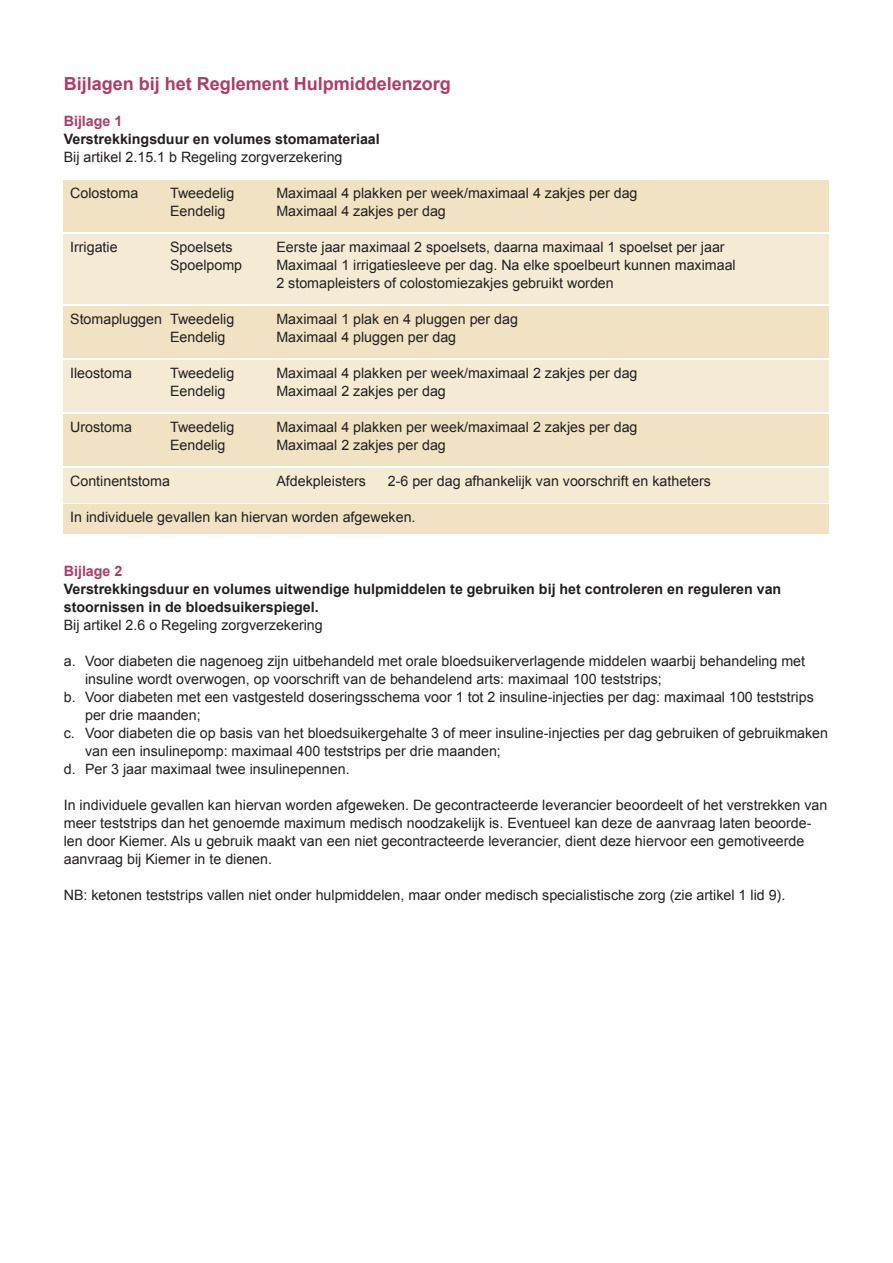
<style>
.page{position:relative;width:893px;height:1263px;background:#fff}
.page>*{position:absolute;margin:0;border:0;box-sizing:border-box;transform-origin:0 0}
.t1{font:700 18px "Arial";color:#b13b62}
.t2{font:14.25px/18px "Arial";color:#231f20}
.t3{font:700 14.25px/18px "Arial";color:#231f20}
.t4{font:700 14.25px "Arial";color:#b13b62}
</style>
<div class="page">
<div style="left:64px;top:180px;width:765px;height:52px;background:#f0e2c3"></div>
<div style="left:64px;top:234px;width:765px;height:70px;background:#f5ebd5"></div>
<div style="left:64px;top:306px;width:765px;height:52px;background:#f0e2c3"></div>
<div style="left:64px;top:360px;width:765px;height:52px;background:#f5ebd5"></div>
<div style="left:64px;top:414px;width:765px;height:52px;background:#f0e2c3"></div>
<div style="left:64px;top:468px;width:765px;height:34px;background:#f5ebd5"></div>
<div style="left:64px;top:504px;width:765px;height:30px;background:#f0e2c3"></div>
<p class="t1" style="left:64px;top:72px;width:389px">Bijlagen bij het Reglement Hulpmiddelenzorg</p>
<p class="t4" style="left:64px;top:111px;width:60px">Bijlage 1</p>
<p class="t3" style="left:64px;top:130px;width:317px">Verstrekkingsduur en volumes stomamateriaal</p>
<p class="t2" style="left:64px;top:148px;width:280px">Bij artikel 2.15.1 b Regeling zorgverzekering</p>
<p class="t2" style="left:70px;top:184px;width:70px">Colostoma</p>
<p class="t2" style="left:170px;top:184px;width:66px">Tweedelig</p>
<p class="t2" style="left:276px;top:184px;width:363px">Maximaal 4 plakken per week/maximaal 4 zakjes per dag</p>
<p class="t2" style="left:170px;top:202px;width:57px">Eendelig</p>
<p class="t2" style="left:276px;top:202px;width:171px">Maximaal 4 zakjes per dag</p>
<p class="t2" style="left:70px;top:238px;width:49px">Irrigatie</p>
<p class="t2" style="left:170px;top:238px;width:64px">Spoelsets</p>
<p class="t2" style="left:276px;top:238px;width:450px">Eerste jaar maximaal 2 spoelsets, daarna maximaal 1 spoelset per jaar</p>
<p class="t2" style="left:170px;top:256px;width:74px">Spoelpomp</p>
<p class="t2" style="left:276px;top:256px;width:461px">Maximaal 1 irrigatiesleeve per dag. Na elke spoelbeurt kunnen maximaal<br>2 stomapleisters of colostomiezakjes gebruikt worden</p>
<p class="t2" style="left:70px;top:310px;width:166px">Stomapluggen Tweedelig</p>
<p class="t2" style="left:276px;top:310px;width:243px">Maximaal 1 plak en 4 pluggen per dag</p>
<p class="t2" style="left:170px;top:328px;width:57px">Eendelig</p>
<p class="t2" style="left:276px;top:328px;width:181px">Maximaal 4 pluggen per dag</p>
<p class="t2" style="left:70px;top:364px;width:63px">Ileostoma</p>
<p class="t2" style="left:170px;top:364px;width:66px">Tweedelig</p>
<p class="t2" style="left:276px;top:364px;width:363px">Maximaal 4 plakken per week/maximaal 2 zakjes per dag</p>
<p class="t2" style="left:170px;top:382px;width:57px">Eendelig</p>
<p class="t2" style="left:276px;top:382px;width:171px">Maximaal 2 zakjes per dag</p>
<p class="t2" style="left:70px;top:418px;width:63px">Urostoma</p>
<p class="t2" style="left:170px;top:418px;width:66px">Tweedelig</p>
<p class="t2" style="left:276px;top:418px;width:363px">Maximaal 4 plakken per week/maximaal 2 zakjes per dag</p>
<p class="t2" style="left:170px;top:436px;width:57px">Eendelig</p>
<p class="t2" style="left:276px;top:436px;width:171px">Maximaal 2 zakjes per dag</p>
<p class="t2" style="left:70px;top:472px;width:101px">Continentstoma</p>
<p class="t2" style="left:276px;top:472px;width:91px">Afdekpleisters</p>
<p class="t2" style="left:388px;top:472px;width:325px">2-6 per dag afhankelijk van voorschrift en katheters</p>
<p class="t2" style="left:70px;top:508px;width:347px">In individuele gevallen kan hiervan worden afgeweken.</p>
<p class="t4" style="left:64px;top:561px;width:60px">Bijlage 2</p>
<p class="t3" style="left:64px;top:580px;width:719px">Verstrekkingsduur en volumes uitwendige hulpmiddelen te gebruiken bij het controleren en reguleren van stoornissen in de bloedsuikerspiegel.</p>
<p class="t2" style="left:64px;top:616px;width:260px">Bij artikel 2.6 o Regeling zorgverzekering</p>
<p class="t2" style="left:64px;top:652px;width:743px">a. Voor diabeten die nagenoeg zijn uitbehandeld met orale bloedsuikerverlagende middelen waarbij behandeling met</p>
<p class="t2" style="left:85px;top:670px;width:578px">insuline wordt overwogen, op voorschrift van de behandelend arts: maximaal 100 teststrips;</p>
<p class="t2" style="left:64px;top:688px;width:751px">b. Voor diabeten met een vastgesteld doseringsschema voor 1 tot 2 insuline-injecties per dag: maximaal 100 teststrips</p>
<p class="t2" style="left:85px;top:706px;width:117px">per drie maanden;</p>
<p class="t2" style="left:64px;top:724px;width:766px">c. Voor diabeten die op basis van het bloedsuikergehalte 3 of meer insuline-injecties per dag gebruiken of gebruikmaken</p>
<p class="t2" style="left:85px;top:742px;width:417px">van een insulinepomp: maximaal 400 teststrips per drie maanden;</p>
<p class="t2" style="left:64px;top:760px;width:287px">d. Per 3 jaar maximaal twee insulinepennen.</p>
<p class="t2" style="left:64px;top:796px;width:765px">In individuele gevallen kan hiervan worden afgeweken. De gecontracteerde leverancier beoordeelt of het verstrekken van meer teststrips dan het genoemde maximum medisch noodzakelijk is. Eventueel kan deze de aanvraag laten beoorde&shy;len door Kiemer. Als u gebruik maakt van een niet gecontracteerde leverancier, dient deze hiervoor een gemotiveerde aanvraag bij Kiemer in te dienen.</p>
<p class="t2" style="left:64px;top:886px;width:723px">NB: ketonen teststrips vallen niet onder hulpmiddelen, maar onder medisch specialistische zorg (zie artikel 1 lid 9).</p>
</div>
